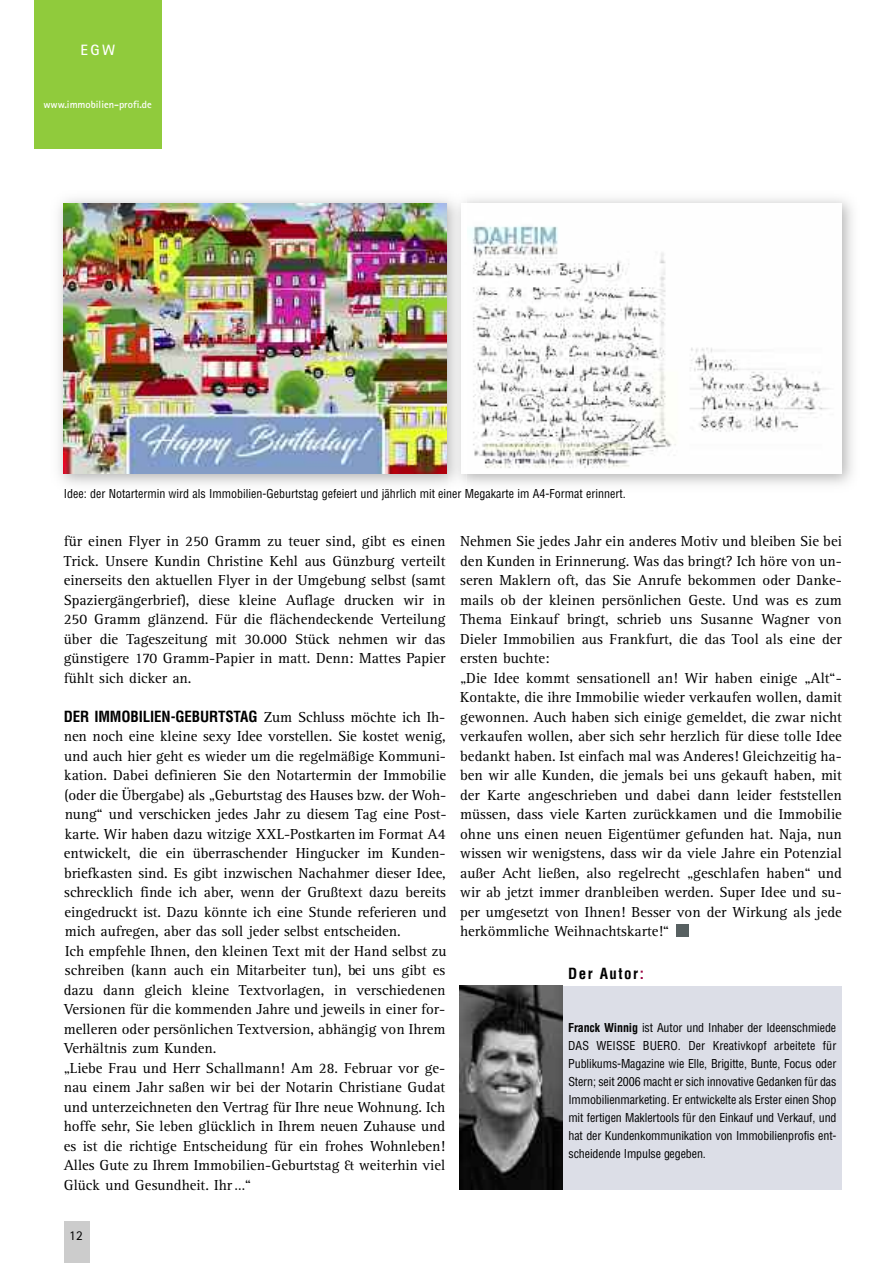
<style>
.page{position:relative;width:893px;height:1263px;background:#fff}
.page>*{position:absolute;margin:0;border:0;box-sizing:border-box;transform-origin:0 0}
.t1{font:15px/19.5px "Rotis Serif";color:#000}
.t2{font:700 condensed 15px "Helvetica";letter-spacing:-.01em;color:#000}
.t3{font:700 condensed 15px "Helvetica";letter-spacing:.1em;color:#000}
.t4{font:700 15px "Rotis Sans Serif";color:#fff}
.t5{font:13.5px "Rotis Sans Serif";color:#000}
.t6{font:condensed 12px/18px "Helvetica";color:#000;text-align:justify}
.t7{font:700 10.5px "Rotis Sans Serif";color:#fff}
.s1{font-family:"Rotis Serif";font-weight:400;font-stretch:normal}
.s2{color:#97003f}
.s3{font-weight:700}
</style>
<div class="page">
<div style="left:64px;top:1220px;width:25px;height:43px;background:#ccc"></div>
<div style="left:676px;top:924px;width:13px;height:13px;background:#576061"></div>
<div style="left:459px;top:986px;width:383px;height:203px;background:#dcdee7"></div>
<img style="left:459px;top:986px;width:104px;height:203px">
<div style="left:34px;top:0;width:128px;height:149px;background:#90cb3c"></div>
<img style="left:58px;top:198px;width:795px;height:287px">
<img style="left:467px;top:203px;width:375px;height:271px">
<img style="left:448px;top:198px;width:19px;height:287px">
<img style="left:462px;top:203px;width:5px;height:271px">
<img style="left:64px;top:203px;width:382px;height:270px">
<p class="t4" style="left:81px;top:45px;width:36px">EGW</p>
<p class="t7" style="left:43px;top:101px;width:110px">www.immobilien-profi.de</p>
<p class="t6" style="left:64px;top:485px;width:563px">Idee: der Notartermin wird als Immobilien-Geburtstag gefeiert und jährlich mit einer Megakarte im A4-Format erinnert.</p>
<p class="t1" style="left:64px;top:533px;width:383px;text-align:justify">für einen Flyer in 250 Gramm zu teuer sind, gibt es einen Trick. Unsere Kundin Christine Kehl aus Günzburg verteilt einerseits den aktuellen Flyer in der Umgebung selbst (samt Spaziergängerbrief), diese kleine Auflage drucken wir in 250 Gramm glänzend. Für die flächendeckende Verteilung über die Tageszeitung mit 30.000 Stück nehmen wir das güns tigere 170 Gramm-Papier in matt. Denn: Mattes Papier fühlt sich dicker an.</p>
<p class="t2" style="left:64px;top:708px;width:383px">DER IMMOBILIEN-GEBURTSTAG <span class="s1">Zum Schluss möchte ich Ih-</span></p>
<p class="t1" style="left:64px;top:728px;width:384px">nen noch eine kleine sexy Idee vorstellen. Sie kostet wenig, und auch hier geht es wieder um die regelmäßige Kommuni&shy;kation. Dabei definieren Sie den Notartermin der Immobilie (oder die Übergabe) als „Geburtstag des Hauses bzw. der Woh&shy;nung“ und verschicken jedes Jahr zu diesem Tag eine Post&shy;karte. Wir haben dazu witzige XXL-Postkarten im Format A4 entwickelt, die ein überraschender Hingucker im Kunden&shy;briefkasten sind. Es gibt inzwischen Nachahmer dieser Idee, schrecklich finde ich aber, wenn der Grußtext dazu bereits eingedruckt ist. Dazu könnte ich eine Stunde referieren und mich aufregen, aber das soll jeder selbst entscheiden.<br>Ich empfehle Ihnen, den kleinen Text mit der Hand selbst zu schreiben (kann auch ein Mitarbeiter tun), bei uns gibt es dazu dann gleich kleine Textvorlagen, in verschiedenen Versionen für die kommenden Jahre und jeweils in einer for&shy;melleren oder persönlichen Textversion, abhängig von Ihrem Verhältnis zum Kunden.<br>„Liebe Frau und Herr Schallmann! Am 28. Februar vor ge&shy;nau einem Jahr saßen wir bei der Notarin Christiane Gudat und unterzeichneten den Vertrag für Ihre neue Wohnung. Ich hoffe sehr, Sie leben glücklich in Ihrem neuen Zuhause und es ist die richtige Entscheidung für ein frohes Wohnleben!<br>Alles Gute zu Ihrem Immobilien-Geburtstag &amp; weiterhin viel Glück und Gesundheit. Ihr …“</p>
<p class="t1" style="left:460px;top:533px;width:383px">Nehmen Sie jedes Jahr ein anderes Motiv und bleiben Sie bei den Kunden in Erinnerung. Was das bringt? Ich höre von un&shy;seren Maklern oft, das Sie Anrufe bekommen oder Danke&shy;mails ob der kleinen persönlichen Geste. Und was es zum Thema Einkauf bringt, schrieb uns Susanne Wagner von Dieler Immobilien aus Frankfurt, die das Tool als eine der ers ten buchte:<br>„Die Idee kommt sensationell an! Wir haben einige „Alt“- Kontakte, die ihre Immobilie wieder verkaufen wollen, damit gewonnen. Auch haben sich einige gemeldet, die zwar nicht verkaufen wollen, aber sich sehr herzlich für diese tolle Idee bedankt haben. Ist einfach mal was Anderes! Gleichzeitig ha&shy;ben wir alle Kunden, die jemals bei uns gekauft haben, mit der Karte angeschrieben und dabei dann leider feststellen müssen, dass viele Karten zurückkamen und die Immobilie ohne uns einen neuen Eigentümer gefunden hat. Naja, nun wissen wir wenigstens, dass wir da viele Jahre ein Poten zial außer Acht ließen, also regelrecht „geschlafen haben“ und wir ab jetzt immer dranbleiben werden. Super Idee und su&shy;per umgesetzt von Ihnen! Besser von der Wirkung als jede herkömmliche Weihnachtskarte!“</p>
<p class="t3" style="left:568px;top:965px;width:77px">Der Autor<span class="s2">:</span></p>
<p class="t6" style="left:568px;top:1018px;width:270px"><span class="s3">Franck Winnig</span> ist Autor und Inhaber der Ideenschmiede DAS WEISSE BUERO. Der Kreativkopf arbeitete für Publikums-Magazine wie Elle, Brigitte, Bunte, Focus oder Stern; seit 2006 macht er sich innovative Gedanken für das Immobilienmarketing. Er entwickelte als Erster einen Shop mit fertigen Maklertools für den Einkauf und Verkauf, und hat der Kundenkommunikation von Immobilienprofis ent&shy;scheidende Impulse gegeben.</p>
<p class="t5" style="left:69px;top:1230px;width:15px">12</p>
</div>
